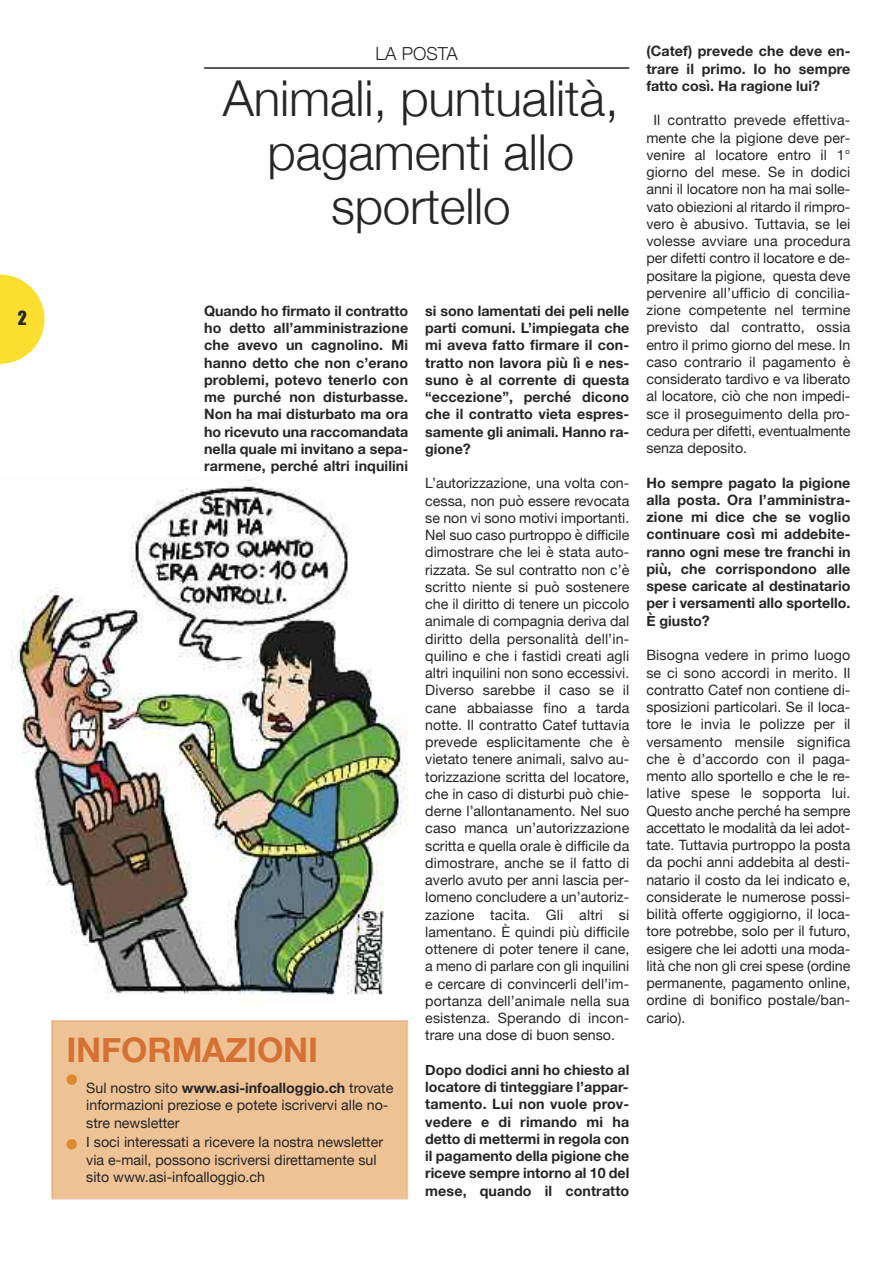
<style>
.page{position:relative;width:893px;height:1263px;background:#fff}
.page>*{position:absolute;margin:0;border:0;box-sizing:border-box;transform-origin:0 0}
.t1{font:300 49.5px/54px "Helvetica Neue";letter-spacing:-.005em;color:#272526;text-align:center}
.t2{font:700 33.9px "Helvetica Neue";letter-spacing:-.005em;color:#d57133}
.t3{font:300 18px "Helvetica Neue";color:#272526}
.t4{font:18px "Impact";color:#272526}
.t5{font:14.25px/17.2px "Helvetica Neue";color:#272526;text-align:justify}
.t6{font:700 14.25px/17.2px "Helvetica Neue";color:#272526;text-align:justify}
.s1{font-weight:700}
</style>
<div class="page">
<div style="left:53px;top:1021px;width:354px;height:177px;background:#edc295"></div>
<svg style="left:0;top:275px;width:45px;height:89px"></svg>
<hr style="left:204px;top:67px;width:425px;height:2px;background:#272526">
<div style="left:66px;top:1074px;width:11px;height:11px;background:#dd8930;border-radius:50%"></div>
<div style="left:66px;top:1139px;width:11px;height:10px;background:#dd8930;border-radius:50%"></div>
<img style="left:11px;top:477px;width:397px;height:518px">
<p class="t3" style="left:376px;top:43px;width:84px">LA POSTA</p>
<p class="t6" style="left:646px;top:42px;width:206px">(Catef) prevede che deve en&shy;trare il primo. Io ho sempre fatto così. Ha ragione lui?</p>
<p class="t5" style="left:646px;top:112px;width:206px;text-indent:7px">Il contratto prevede effettiva&shy;mente che la pigione deve per&shy;venire al locatore entro il 1° giorno del mese. Se in dodici anni il locatore non ha mai solle&shy;vato obiezioni al ritardo il rimpro&shy;vero è abusivo. Tuttavia, se lei volesse avviare una procedura per difetti contro il locatore e de&shy;positare la pigione, questa deve pervenire all’ufficio di concilia&shy;zione competente nel termine previsto dal contratto, ossia entro il primo giorno del mese. In caso contrario il pagamento è considerato tardivo e va liberato al locatore, ciò che non impedi&shy;sce il proseguimento della pro&shy;cedura per difetti, eventualmente senza deposito.</p>
<p class="t6" style="left:646px;top:474px;width:206px">Ho sempre pagato la pigione alla posta. Ora l’amministra&shy;zione mi dice che se voglio continuare così mi addebite&shy;ranno ogni mese tre franchi in più, che corrispondono alle spese caricate al destinatario per i versamenti allo sportello.<br>È giusto?</p>
<p class="t5" style="left:646px;top:646px;width:206px">Bisogna vedere in primo luogo se ci sono accordi in merito. Il contratto Catef non contiene di&shy;sposizioni particolari. Se il loca&shy;tore le invia le polizze per il versamento mensile significa che è d’accordo con il paga&shy;mento allo sportello e che le re&shy;lative spese le sopporta lui.<br>Questo anche perché ha sempre accettato le modalità da lei adot&shy;tate. Tuttavia purtroppo la posta da pochi anni addebita al desti&shy;natario il costo da lei indicato e, considerate le numerose possi&shy;bilità offerte oggigiorno, il loca&shy;tore potrebbe, solo per il futuro, esigere che lei adotti una moda&shy;lità che non gli crei spese (ordine permanente, pagamento online, ordine di bonifico postale/ban&shy;cario).</p>
<h1 class="t1" style="left:223px;top:70px;width:397px">Animali, puntualità, pagamenti allo sportello</h1>
<p class="t4" style="left:18px;top:308px;width:11px">2</p>
<p class="t6" style="left:204px;top:302px;width:206px">Quando ho firmato il contratto ho detto all’amministrazione che avevo un cagnolino. Mi hanno detto che non c’erano problemi, potevo tenerlo con me purché non disturbasse.<br>Non ha mai disturbato ma ora ho ricevuto una raccomandata nella quale mi invitano a sepa&shy;rarmene, perché altri inquilini</p>
<p class="t6" style="left:425px;top:302px;width:206px">si sono lamentati dei peli nelle parti comuni. L’impiegata che mi aveva fatto firmare il con&shy;tratto non lavora più lì e nes&shy;suno è al corrente di questa “eccezione”, perché dicono che il contratto vieta espres&shy;samente gli animali. Hanno ra&shy;gione?</p>
<p class="t5" style="left:425px;top:474px;width:206px">L’autorizzazione, una volta con&shy;cessa, non può essere revocata se non vi sono motivi importanti.<br>Nel suo caso purtroppo è difficile dimostrare che lei è stata auto&shy;rizzata. Se sul contratto non c’è scritto niente si può sostenere che il diritto di tenere un piccolo animale di compagnia deriva dal diritto della personalità dell’in&shy;quilino e che i fastidi creati agli altri inquilini non sono eccessivi.<br>Diverso sarebbe il caso se il cane abbaiasse fino a tarda notte. Il contratto Catef tuttavia prevede esplicitamente che è vietato tenere animali, salvo au&shy;torizzazione scritta del locatore, che in caso di disturbi può chie&shy;derne l’allontanamento. Nel suo caso manca un’autorizzazione scritta e quella orale è difficile da dimostrare, anche se il fatto di averlo avuto per anni lascia per&shy;lomeno concludere a un’autoriz&shy;zazione tacita. Gli altri si lamentano. È quindi più difficile ottenere di poter tenere il cane, a meno di parlare con gli inquilini e cercare di convincerli dell’im&shy;portanza dell’animale nella sua esistenza. Sperando di incon&shy;trare una dose di buon senso.</p>
<p class="t6" style="left:425px;top:1061px;width:206px">Dopo dodici anni ho chiesto al locatore di tinteggiare l’appar&shy;tamento. Lui non vuole prov&shy;vedere e di rimando mi ha detto di mettermi in regola con il pagamento della pigione che riceve sempre intorno al 10 del mese, quando il contratto</p>
<h2 class="t2" style="left:66px;top:1029px;width:253px">INFORMAZIONI</h2>
<p class="t5" style="left:86px;top:1079px;width:309px;text-align:left">Sul nostro sito <span class="s1">www.asi-infoalloggio.ch</span> trovate informazioni preziose e potete iscrivervi alle no&shy;stre newsletter</p>
<p class="t5" style="left:86px;top:1133px;width:298px;text-align:left">I soci interessati a ricevere la nostra newsletter via e-mail, possono iscriversi direttamente sul sito www.asi-infoalloggio.ch</p>
</div>
